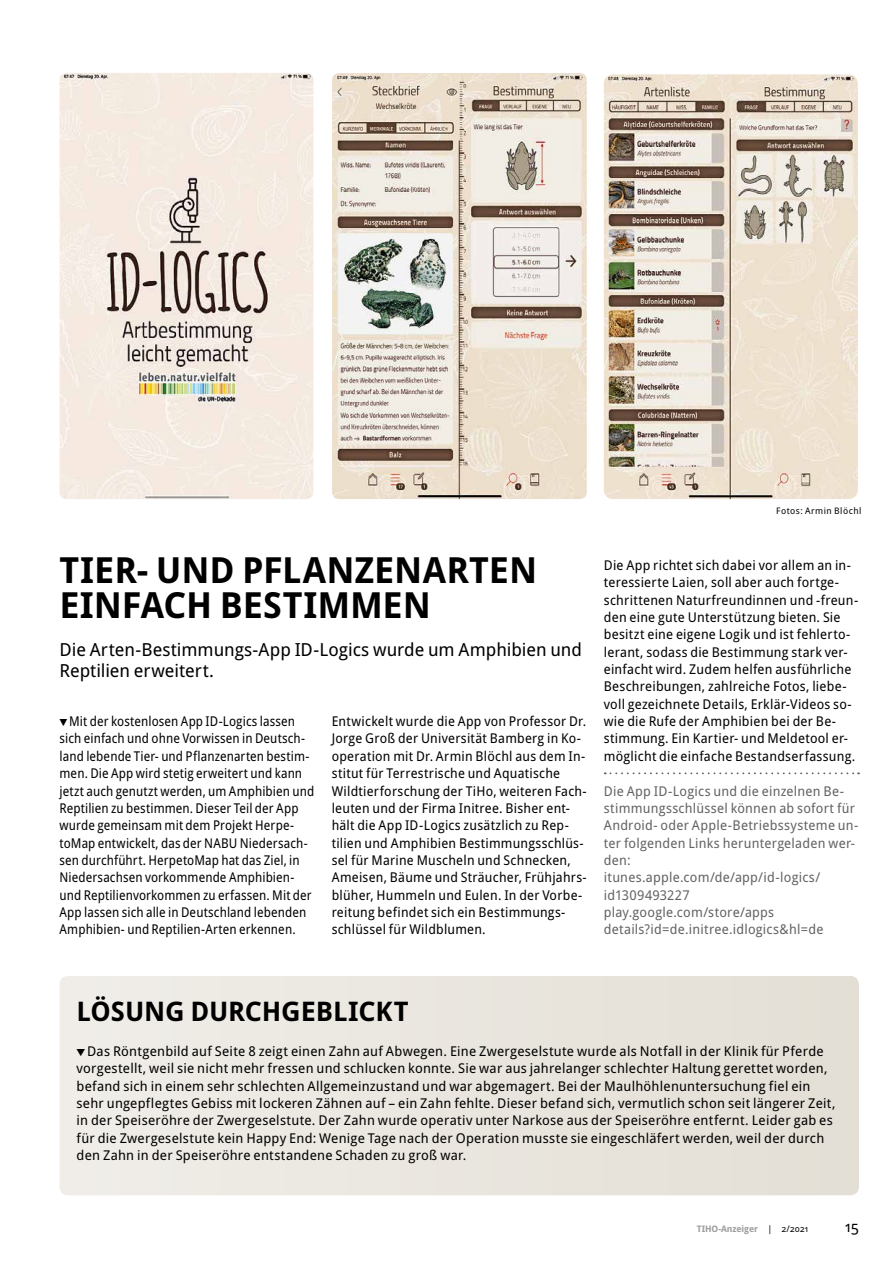
<style>
.page{position:relative;width:893px;height:1263px;background:#fff}
.page>*{position:absolute;margin:0;border:0;box-sizing:border-box;transform-origin:0 0}
.t1{font:700 36px/34.5px "Droid Sans Pro";color:#000}
.t2{font:700 27px "Droid Sans Pro";letter-spacing:-.005em;color:#000}
.t3{font:18px/21px "Droid Sans Pro";color:#000}
.t4{font:15px "Droid Sans Pro";color:#000}
.t5{font:13.5px/17.4px "Droid Sans Pro";letter-spacing:.015em;color:#000}
.t6{font:13.5px/17.4px "Droid Sans Pro";letter-spacing:.015em;color:#000;scale:.91 1}
.t7{font:13.5px/17.4px "Droid Sans Pro";letter-spacing:.015em;color:#000;scale:.96 1}
.t8{font:13.5px/17.4px "Droid Sans Pro";letter-spacing:.015em;color:#636362}
.t9{font:700 9px "Droid Sans Pro";letter-spacing:-.01em;color:#9c9d9d}
.t10{font:9px "Droid Sans Pro";letter-spacing:.05em;color:#000}
.s1{font-weight:400;color:#000}
</style>
<div class="page">
<img style="left:60px;top:73px;width:253px;height:426px">
<img style="left:604px;top:74px;width:254px;height:425px">
<img style="left:332px;top:73px;width:255px;height:426px">
<svg style="left:605px;top:772px;width:254px;height:2px"></svg>
<svg style="left:60px;top:976px;width:799px;height:219px;background:#e9e6df"></svg>
<svg style="left:77px;top:1049px;width:8px;height:7px"></svg>
<h1 class="t1" style="left:60px;top:552px;width:479px">TIER- UND PFLANZENARTEN<br>EINFACH BESTIMMEN</h1>
<h3 class="t3" style="left:60px;top:638px;width:524px">Die Arten-Bestimmungs-App ID-Logics wurde um Amphibien und<br>Reptilien erweitert.</h3>
<p class="t6" style="left:60px;top:712px;width:282px;text-indent:10px">Mit der kostenlosen App ID-Logics lassen sich einfach und ohne Vorwissen in Deutsch&shy;land lebende Tier- und Pflanzenarten bestim&shy;men. Die App wird stetig erweitert und kann jetzt auch genutzt werden, um Amphibien und Reptilien zu bestimmen. Dieser Teil der App wurde gemeinsam mit dem Projekt Herpe&shy;toMap entwickelt, das der NABU Niedersach&shy;sen durchführt. HerpetoMap hat das Ziel, in Niedersachsen vorkommende Amphibien&shy;und Reptilienvorkommen zu erfassen. Mit der App lassen sich alle in Deutschland lebenden Amphibien- und Reptilien-Arten erkennen.</p>
<p class="t7" style="left:332px;top:712px;width:267px">Entwickelt wurde die App von Professor Dr.<br>Jorge Groß der Universität Bamberg in Ko&shy;operation mit Dr. Armin Blöchl aus dem In&shy;stitut für Terrestrische und Aquatische Wildtierforschung der TiHo, weiteren Fach&shy;leuten und der Firma Initree. Bisher ent&shy;hält die App ID-Logics zusätzlich zu Rep&shy;tilien und Amphibien Bestimmungsschlüs&shy;sel für Marine Muscheln und Schnecken, Ameisen, Bäume und Sträucher, Frühjahrs&shy;blüher, Hummeln und Eulen. In der Vorbe&shy;reitung befindet sich ein Bestimmungs&shy;schlüssel für Wildblumen.</p>
<p class="t10" style="left:776px;top:505px;width:87px">Fotos: Armin Blöchl</p>
<p class="t5" style="left:604px;top:556px;width:256px">Die App richtet sich dabei vor allem an in&shy;teressierte Laien, soll aber auch fortge&shy;schrittenen Naturfreundinnen und -freun&shy;den eine gute Unterstützung bieten. Sie besitzt eine eigene Logik und ist fehlerto&shy;lerant, sodass die Bestimmung stark ver&shy;einfacht wird. Zudem helfen ausführliche Beschreibungen, zahlreiche Fotos, liebe&shy;voll gezeichnete Details, Erklär-Videos so&shy;wie die Rufe der Amphibien bei der Be&shy;stimmung. Ein Kartier- und Meldetool er&shy;möglicht die einfache Bestandserfassung.</p>
<p class="t8" style="left:604px;top:782px;width:256px">Die App ID-Logics und die einzelnen Be&shy;stimmungsschlüssel können ab sofort für Android- oder Apple-Betriebssysteme un&shy;ter folgenden Links heruntergeladen wer&shy;den:<br>itunes.apple.com/de/app/id-logics/ id1309493227 play.google.com/store/apps details?id=de.initree.idlogics&amp;hl=de</p>
<h2 class="t2" style="left:77px;top:992px;width:334px">LÖSUNG DURCHGEBLICKT</h2>
<p class="t5" style="left:77px;top:1042px;width:760px;text-indent:11px">Das Röntgenbild auf Seite 8 zeigt einen Zahn auf Abwegen. Eine Zwergeselstute wurde als Notfall in der Klinik für Pferde vorgestellt, weil sie nicht mehr fressen und schlucken konnte. Sie war aus jahrelanger schlechter Haltung gerettet worden, befand sich in einem sehr schlechten Allgemeinzustand und war abgemagert. Bei der Maulhöhlenuntersuchung fiel ein sehr ungepflegtes Gebiss mit lockeren Zähnen auf – ein Zahn fehlte. Dieser befand sich, vermutlich schon seit längerer Zeit, in der Speiseröhre der Zwergeselstute. Der Zahn wurde operativ unter Narkose aus der Speiseröhre entfernt. Leider gab es für die Zwergeselstute kein Happy End: Wenige Tage nach der Operation musste sie eingeschläfert werden, weil der durch den Zahn in der Speiseröhre entstandene Schaden zu groß war.</p>
<p class="t9" style="left:697px;top:1222px;width:113px">TIHO-Anzeiger <span class="s1">| 2/2021</span></p>
<p class="t4" style="left:845px;top:1216px;width:15px">15</p>
</div>
